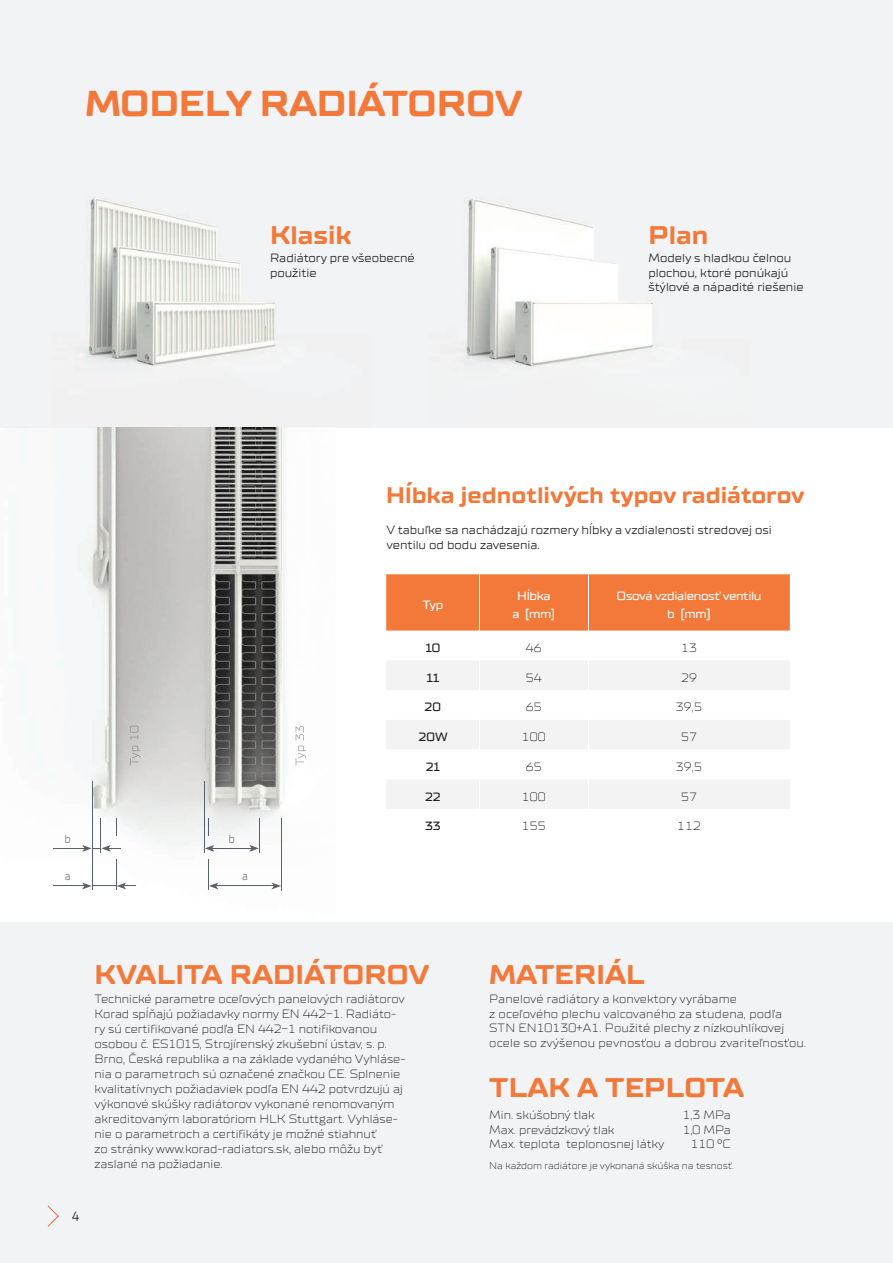
<style>
.page{position:relative;width:893px;height:1263px;background:#fff}
.page>*{position:absolute;margin:0;border:0;box-sizing:border-box;transform-origin:0 0}
.t1{font:700 36px "TT Supermolot Neue Expanded";letter-spacing:-.01em;color:#f3793b}
.t2{font:700 27px "TT Supermolot Neue Expanded";color:#f3793b}
.t3{font:700 25.5px "TT Supermolot Neue Expanded";color:#f3793b}
.t4{font:700 22.5px "TT Supermolot Neue Expanded";color:#f3793b}
.t5{font:13.5px "TT Supermolot Neue";color:#231f20}
.t6{font:300 12px/15px "TT Supermolot Neue Expanded";color:#231f20}
.t7{font:12px/14.4px "TT Supermolot Neue Expanded";color:#231f20}
.t8{font:500 12px/18px "TT Supermolot Neue Expanded";letter-spacing:-.025em;color:#fff;text-align:center}
.t9{font:500 12px "TT Supermolot Neue Expanded";color:#231f20}
.t10{font:12px "TT Supermolot Neue";color:#808285}
.t11{font:300 9.75px "TT Supermolot Neue Expanded";color:#231f20}
</style>
<div class="page">
<div style="left:0;top:0;width:893px;height:427px;background:#f2f3f4"></div>
<div style="left:0;top:923px;width:893px;height:340px;background:#f2f3f4"></div>
<img style="left:464px;top:198px;width:192px;height:169px">
<img style="left:84px;top:197px;width:192px;height:169px">
<svg style="left:387px;top:661px;width:403px;height:88px;fill:#f3f3f4"></svg>
<div style="left:386px;top:574px;width:404px;height:57px;background:#f3793b"></div>
<hr style="left:479px;top:660px;width:1px;height:30px;background:#fff">
<hr style="left:588px;top:660px;width:1px;height:30px;background:#fff">
<hr style="left:479px;top:690px;width:1px;height:30px;background:#fff">
<hr style="left:588px;top:690px;width:1px;height:30px;background:#fff">
<hr style="left:479px;top:720px;width:1px;height:30px;background:#fff">
<hr style="left:588px;top:720px;width:1px;height:30px;background:#fff">
<div style="left:387px;top:780px;width:403px;height:29px;background:#f3f3f4"></div>
<hr style="left:479px;top:779px;width:1px;height:30px;background:#fff">
<hr style="left:588px;top:779px;width:1px;height:30px;background:#fff">
<img style="left:53px;top:428px;width:244px;height:463px">
<img style="left:0;top:427px;width:336px;height:1px">
<hr style="left:204px;top:781px;width:1px;height:71px;background:#5a6067">
<svg style="left:208px;top:818px;width:1px;height:18px"></svg>
<hr style="left:208px;top:859px;width:1px;height:31px;background:#5a6067">
<hr style="left:92px;top:781px;width:1px;height:109px;background:#5a6067">
<hr style="left:281px;top:818px;width:1px;height:72px;background:#5a6067">
<hr style="left:116px;top:859px;width:1px;height:31px;background:#5a6067">
<svg style="left:116px;top:818px;width:1px;height:18px"></svg>
<hr style="left:259px;top:818px;width:1px;height:34px;background:#5a6067">
<hr style="left:100px;top:818px;width:1px;height:34px;background:#5a6067">
<hr style="left:216px;top:885px;width:58px;height:1px;background:#5a6067">
<svg style="left:209px;top:882px;width:9px;height:7px"></svg>
<svg style="left:271px;top:882px;width:10px;height:7px"></svg>
<hr style="left:54px;top:885px;width:31px;height:1px;background:#5a6067">
<hr style="left:54px;top:848px;width:31px;height:1px;background:#5a6067">
<svg style="left:82px;top:845px;width:38px;height:7px"></svg>
<svg style="left:82px;top:882px;width:53px;height:7px"></svg>
<hr style="left:212px;top:848px;width:40px;height:1px;background:#5a6067">
<svg style="left:205px;top:845px;width:9px;height:7px"></svg>
<svg style="left:249px;top:845px;width:10px;height:7px"></svg>
<img style="left:130px;top:726px;width:10px;height:39px">
<img style="left:296px;top:726px;width:10px;height:39px">
<svg style="left:48px;top:1206px;width:11px;height:21px"></svg>
<h1 class="t1" style="left:85px;top:82px;width:439px">MODELY RADIÁTOROV</h1>
<h3 class="t3" style="left:270px;top:220px;width:83px">KLASIK</h3>
<h3 class="t3" style="left:648px;top:220px;width:62px">PLAN</h3>
<p class="t7" style="left:270px;top:251px;width:146px">Radiátory pre všeobecné použitie</p>
<p class="t7" style="left:648px;top:251px;width:157px">Modely s hladkou čelnou plochou, ktoré ponúkajú štýlové a nápadité riešenie</p>
<h3 class="t4" style="left:386px;top:481px;width:420px">HĹBKA JEDNOTLIVÝCH TYPOV RADIÁTOROV</h3>
<p class="t7" style="left:387px;top:523px;width:387px">V tabuľke sa nachádzajú rozmery hĺbky a vzdialenosti stredovej osi ventilu od bodu zavesenia.</p>
<p class="t10" style="left:64px;top:831px;width:8px">b</p>
<p class="t10" style="left:229px;top:831px;width:8px">b</p>
<p class="t10" style="left:65px;top:869px;width:7px">a</p>
<p class="t10" style="left:242px;top:869px;width:7px">a</p>
<p class="t8" style="left:423px;top:596px;width:22px">Typ</p>
<p class="t8" style="left:512px;top:587px;width:44px">Hĺbka a [mm]</p>
<p class="t8" style="left:617px;top:587px;width:146px">Osová vzdialenosť ventilu b [mm]</p>
<p class="t9" style="left:425px;top:641px;width:17px">10</p>
<p class="t6" style="left:526px;top:640px;width:17px">46</p>
<p class="t6" style="left:681px;top:640px;width:17px">13</p>
<p class="t9" style="left:426px;top:670px;width:15px">11</p>
<p class="t6" style="left:526px;top:670px;width:17px">54</p>
<p class="t6" style="left:681px;top:670px;width:17px">29</p>
<p class="t9" style="left:425px;top:700px;width:18px">20</p>
<p class="t6" style="left:526px;top:700px;width:17px">65</p>
<p class="t6" style="left:676px;top:700px;width:28px">39,5</p>
<p class="t9" style="left:419px;top:730px;width:31px">20W</p>
<p class="t6" style="left:522px;top:730px;width:25px">100</p>
<p class="t6" style="left:681px;top:730px;width:17px">57</p>
<p class="t9" style="left:426px;top:760px;width:16px">21</p>
<p class="t6" style="left:526px;top:759px;width:17px">65</p>
<p class="t6" style="left:676px;top:759px;width:28px">39,5</p>
<p class="t9" style="left:425px;top:789px;width:17px">22</p>
<p class="t6" style="left:522px;top:789px;width:25px">100</p>
<p class="t6" style="left:681px;top:789px;width:17px">57</p>
<p class="t9" style="left:425px;top:819px;width:17px">33</p>
<p class="t6" style="left:522px;top:819px;width:25px">155</p>
<p class="t6" style="left:677px;top:819px;width:25px">112</p>
<h2 class="t2" style="left:95px;top:958px;width:336px">KVALITA RADIÁTOROV</h2>
<h2 class="t2" style="left:489px;top:958px;width:157px">MATERIÁL</h2>
<p class="t6" style="left:95px;top:992px;width:312px">Technické parametre oceľových panelových radiátorov Korad spĺňajú požiadavky normy EN 442−1. Radiáto&shy;ry sú certifikované podľa EN 442−1 notifikovanou osobou č. ES1015, Strojírenský zkušební ústav, s. p.<br>Brno, Česká republika a na základe vydaného Vyhláse&shy;nia o parametroch sú označené značkou CE. Splnenie kvalitatívnych požiadaviek podľa EN 442 potvrdzujú aj výkonové skúšky radiátorov vykonané renomovaným akreditovaným laboratóriom HLK Stuttgart. Vyhláse&shy;nie o parametroch a certifikáty je možné stiahnuť<br>zo stránky www.korad-radiators.sk, alebo môžu byť zaslané na požiadanie.</p>
<p class="t6" style="left:489px;top:992px;width:318px;line-height:14.4px">Panelové radiátory a konvektory vyrábame<br>z oceľového plechu valcovaného za studena, podľa STN EN10130+A1. Použité plechy z nízkouhlíkovej ocele so zvýšenou pevnosťou a dobrou zvariteľnosťou.</p>
<h2 class="t2" style="left:489px;top:1072px;width:256px">TLAK A TEPLOTA</h2>
<p class="t6" style="left:489px;top:1108px;width:107px">Min. skúšobný tlak</p>
<p class="t6" style="left:683px;top:1108px;width:50px">1,3 MPa</p>
<p class="t6" style="left:489px;top:1122px;width:127px">Max. prevádzkový tlak</p>
<p class="t6" style="left:683px;top:1122px;width:50px">1,0 MPa</p>
<p class="t6" style="left:489px;top:1136px;width:177px">Max. teplota teplonosnej látky</p>
<p class="t6" style="left:691px;top:1136px;width:42px">110 °C</p>
<p class="t11" style="left:489px;top:1160px;width:246px">Na každom radiátore je vykonaná skúška na tesnosť.</p>
<p class="t5" style="left:72px;top:1208px;width:9px">4</p>
</div>
